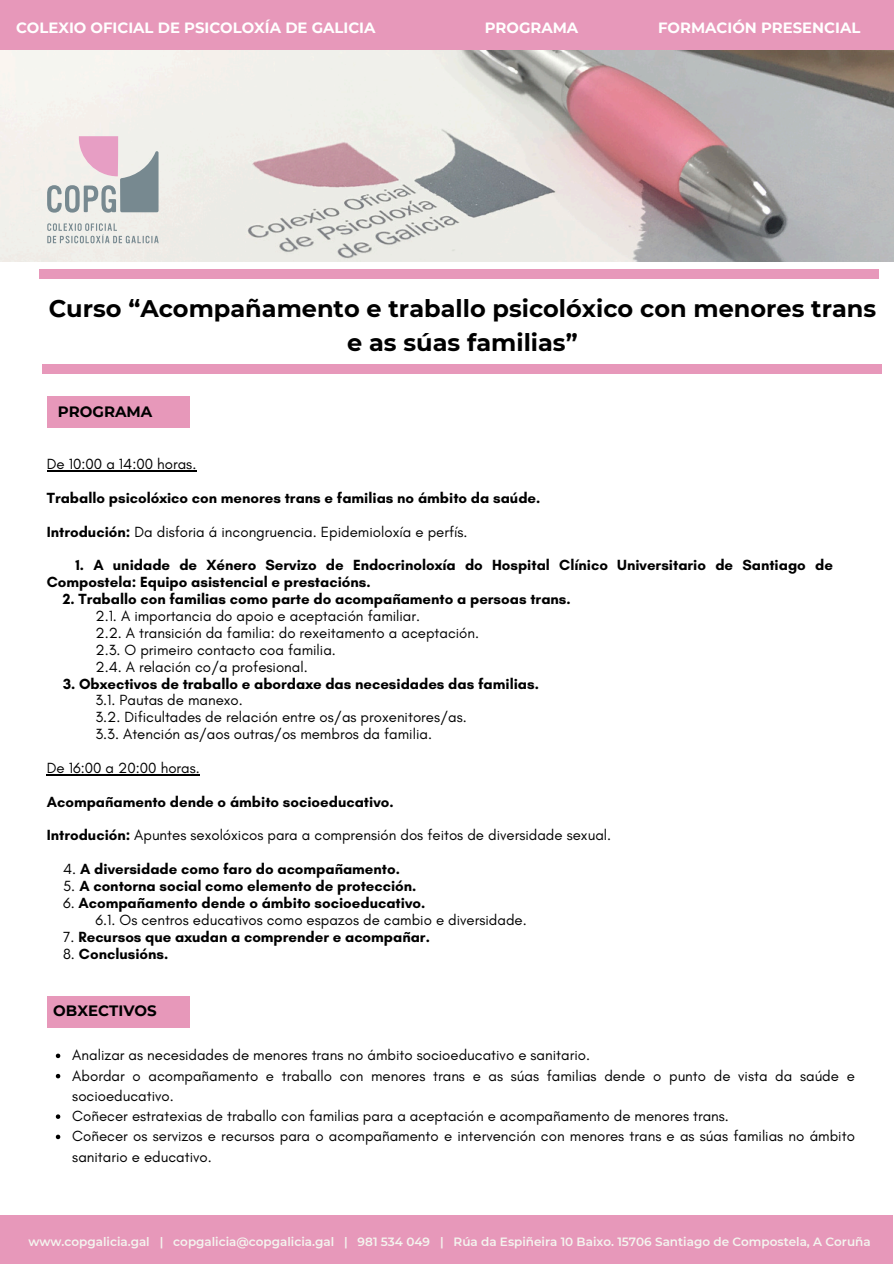
<style>
.page{position:relative;width:894px;height:1264px;background:#fff}
.page>*{position:absolute;margin:0;border:0;box-sizing:border-box;transform-origin:0 0}
.t1{font:700 24px/33.8px "Montserrat";color:#000;text-align:center}
.t2{font:15px/16.8px "Glacial Indifference";color:#000}
.t3{font:700 15px/16.8px "Glacial Indifference";color:#000}
.t4{font:700 15px "Montserrat";color:#000}
.t5{font:700 14.85px "Montserrat";color:#fff}
.t6{font:600 12px "Montserrat";color:#f4f5ef}
.s1{font-weight:700}
.s2{font-weight:400}
</style>
<div class="page">
<div style="left:43px;top:364px;width:838px;height:10px;background:#e798ba"></div>
<img style="left:0;top:50px;width:893px;height:212px">
<div style="left:39px;top:269px;width:839px;height:10px;background:#e798ba"></div>
<div style="left:0;top:0;width:893px;height:50px;background:#e798ba"></div>
<div style="left:0;top:1215px;width:892px;height:48px;background:#e798ba"></div>
<div style="left:47px;top:396px;width:142px;height:31px;background:#e798ba"></div>
<svg style="left:47px;top:136px;width:111px;height:77px;background:#cbc5ca"></svg>
<svg style="left:47px;top:223px;width:111px;height:20px;background:#d4d7d5"></svg>
<div style="left:47px;top:996px;width:142px;height:31px;background:#e798ba"></div>
<hr style="left:47px;top:470px;width:149px;height:1px;background:#000">
<hr style="left:47px;top:774px;width:153px;height:1px;background:#000">
<svg style="left:56px;top:1053px;width:4px;height:5px"></svg>
<svg style="left:56px;top:1073px;width:4px;height:5px"></svg>
<svg style="left:56px;top:1114px;width:4px;height:4px"></svg>
<svg style="left:56px;top:1134px;width:4px;height:5px"></svg>
<h1 class="t5" style="left:16px;top:18px;width:361px">COLEXIO OFICIAL DE PSICOLOXÍA DE GALICIA</h1>
<h1 class="t5" style="left:484px;top:18px;width:95px">PROGRAMA</h1>
<h1 class="t5" style="left:658px;top:18px;width:204px">FORMACIÓN PRESENCIAL</h1>
<p class="t1" style="left:49px;top:291px;width:828px">Curso “Acompañamento e traballo psicolóxico con menores trans e as súas familias”</p>
<h3 class="t4" style="left:58px;top:402px;width:96px">PROGRAMA</h3>
<h2 class="t2" style="left:47px;top:455px;width:151px">De 10:00 a 14:00 horas.</h2>
<h4 class="t3" style="left:47px;top:489px;width:495px">Traballo psicolóxico con menores trans e familias no ámbito da saúde.</h4>
<h3 class="t2" style="left:47px;top:523px;width:422px"><span class="s1">Introdución:</span> Da disforia á incongruencia. Epidemioloxía e perfís.</h3>
<h4 class="t3" style="left:47px;top:556px;width:787px;text-indent:29px">1. A unidade de Xénero Servizo de Endocrinoloxía do Hospital Clínico Universitario de Santiago de<br>Compostela: Equipo asistencial e prestacións.</h4>
<p class="t2" style="left:95px;top:590px;width:476px;text-indent:-33px"><span class="s1">2. Traballo con familias como parte do acompañamento a persoas trans.<br></span>2.1. A importancia do apoio e aceptación familiar.<br>2.2. A transición da familia: do rexeitamento a aceptación.<br>2.3. O primeiro contacto coa familia.<br>2.4. A relación co/a profesional.</p>
<p class="t3" style="left:63px;top:675px;width:477px">3. Obxectivos de traballo e abordaxe das necesidades das familias.</p>
<h4 class="t2" style="left:95px;top:691px;width:373px">3.1. Pautas de manexo.<br>3.2. Dificultades de relación entre os/as proxenitores/as.<br>3.3. Atención as/aos outras/os membros da familia.</h4>
<h4 class="t2" style="left:47px;top:759px;width:154px">De 16:00 a 20:00 horas.</h4>
<h4 class="t3" style="left:47px;top:793px;width:348px">Acompañamento dende o ámbito socioeducativo.</h4>
<h4 class="t2" style="left:47px;top:826px;width:565px"><span class="s1">Introdución:</span> Apuntes sexolóxicos para a comprensión dos feitos de diversidade sexual.</h4>
<h4 class="t3" style="left:63px;top:860px;width:338px"><span class="s2">4.</span> A diversidade como faro do acompañamento.</h4>
<h4 class="t3" style="left:63px;top:877px;width:355px"><span class="s2">5.</span> A contorna social como elemento de protección.</h4>
<h4 class="t2" style="left:95px;top:894px;width:433px;text-indent:-32px">6. <span class="s1">Acompañamento dende o ámbito socioeducativo.<br></span>6.1. Os centros educativos como espazos de cambio e diversidade.</h4>
<h4 class="t3" style="left:63px;top:928px;width:368px"><span class="s2">7.</span> Recursos que axudan a comprender e acompañar.</h4>
<h4 class="t3" style="left:63px;top:945px;width:107px"><span class="s2">8.</span> Conclusións.</h4>
<h4 class="t4" style="left:53px;top:1001px;width:105px">OBXECTIVOS</h4>
<h4 class="t2" style="left:72px;top:1046px;width:519px">Analizar as necesidades de menores trans no ámbito socioeducativo e sanitario.</h4>
<h2 class="t2" style="left:72px;top:1065px;width:783px;line-height:20.2px">Abordar o acompañamento e traballo con menores trans e as súas familias dende o punto de vista da saúde e socioeducativo.</h2>
<p class="t2" style="left:72px;top:1107px;width:658px">Coñecer estratexias de traballo con familias para a aceptación e acompañamento de menores trans.</p>
<p class="t2" style="left:72px;top:1125px;width:783px;line-height:20.2px">Coñecer os servizos e recursos para o acompañamento e intervención con menores trans e as súas familias no ámbito sanitario e educativo.</p>
<p class="t6" style="left:29px;top:1234px;width:843px">www.copgalicia.gal | copgalicia@copgalicia.gal | 981 534 049 | Rúa da Espiñeira 10 Baixo. 15706 Santiago de Compostela, A Coruña</p>
</div>
